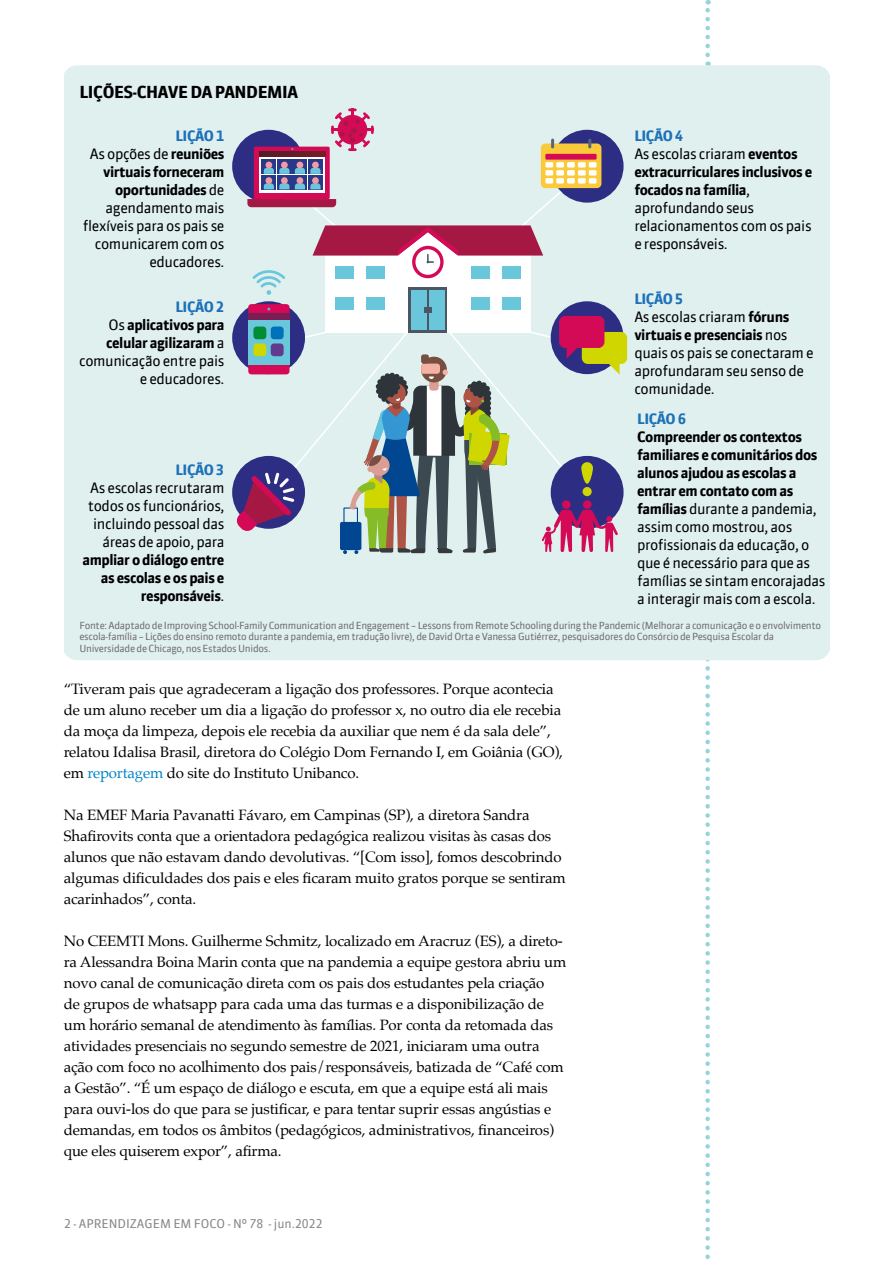
<style>
.page{position:relative;width:893px;height:1263px;background:#fff}
.page>*{position:absolute;margin:0;border:0;box-sizing:border-box;transform-origin:0 0}
.t1{font:700 16.5px "Sanuk Offc";letter-spacing:-.025em;color:#000}
.t2{font:15px/21px "Palatino";letter-spacing:-.01em;color:#000}
.t3{font:14.25px/18px "Sanuk Offc";letter-spacing:-.03em;color:#000;text-align:right}
.t4{font:700 14.25px/18px "Sanuk Offc";letter-spacing:-.03em;color:#000;text-align:right}
.t5{font:700 14.25px "Sanuk Offc";letter-spacing:-.03em;color:#1d71b8}
.t6{font:12px "Sanuk Offc";color:#878787}
.t7{font:9.75px/11.7px "Sanuk Offc";letter-spacing:-.03em;color:#706f6f}
.s1{font-weight:700;color:#1d71b8}
.s2{font-weight:700}
.s3{font-weight:400}
.s4{color:#0084ca}
</style>
<div class="page">
<svg style="left:705px;top:660px;width:5px;height:599px"></svg>
<svg style="left:705px;top:0;width:5px;height:55px"></svg>
<div style="left:64px;top:65px;width:765px;height:595px;background:#e0f0ef"></div>
<div style="left:232px;top:130px;width:73px;height:73px;background:#2d2e83;border-radius:50%"></div>
<div style="left:551px;top:130px;width:73px;height:73px;background:#2d2e83;border-radius:50%"></div>
<div style="left:541px;top:144px;width:60px;height:44px;background:#faca3a;border-radius:5px"></div>
<div style="left:545px;top:154px;width:52px;height:6px;background:#d50a57"></div>
<svg style="left:551px;top:139px;width:3px;height:9px"></svg>
<svg style="left:588px;top:139px;width:3px;height:9px"></svg>
<div style="left:254px;top:147px;width:76px;height:52px;background:#d50a57;border-radius:2px"></div>
<svg style="left:260px;top:156px;width:65px;height:6px"></svg>
<svg style="left:260px;top:151px;width:65px;height:5px"></svg>
<div style="left:262px;top:159px;width:14px;height:15px;background:#283987"></div>
<div style="left:277px;top:159px;width:15px;height:15px;background:#283987"></div>
<div style="left:293px;top:159px;width:14px;height:15px;background:#283987"></div>
<div style="left:308px;top:159px;width:15px;height:15px;background:#283987"></div>
<svg style="left:331px;top:109px;width:43px;height:42px;background:#d6789d"></svg>
<div style="left:582px;top:332px;width:45px;height:32px;background:#cfd600;border-radius:6px"></div>
<svg style="left:236px;top:162px;width:384px;height:392px;background:#bebdc4"></svg>
<div style="left:583px;top:487px;width:9px;height:9px;background:#cfd600;border-radius:50%"></div>
<svg style="left:581px;top:462px;width:12px;height:22px"></svg>
<p class="t1" style="left:79px;top:82px;width:220px">LIÇÕES-CHAVE DA PANDEMIA</p>
<p class="t3" style="left:83px;top:127px;width:143px"><span class="s1">LIÇÃO 1<br></span>As opções de <span class="s2">reuniões virtuais forneceram oportunidades</span> de agendamento mais flexíveis para os pais se comunicarem com os educadores.</p>
<p class="t3" style="left:79px;top:298px;width:147px"><span class="s1">LIÇÃO 2<br></span>Os <span class="s2">aplicativos para celular agilizaram</span> a comunicação entre pais e educadores.</p>
<p class="t5" style="left:175px;top:461px;width:51px">LIÇÃO 3</p>
<p class="t3" style="left:88px;top:479px;width:138px">As escolas recrutaram todos os funcionários, incluindo pessoal das áreas de apoio, para</p>
<p class="t4" style="left:82px;top:551px;width:144px">ampliar o diálogo entre as escolas e os pais e responsáveis<span class="s3">.</span></p>
<p class="t3" style="left:634px;top:127px;width:179px;text-align:left"><span class="s1">LIÇÃO 4<br></span>As escolas criaram <span class="s2">eventos extracurriculares inclusivos e focados na família</span>, aprofundando seus relacionamentos com os pais e responsáveis.</p>
<p class="t3" style="left:634px;top:290px;width:181px;text-align:left"><span class="s1">LIÇÃO 5<br></span>As escolas criaram <span class="s2">fóruns virtuais e presenciais</span> nos quais os pais se conectaram e aprofundaram seu senso de comunidade.</p>
<p class="t5" style="left:637px;top:410px;width:51px">LIÇÃO 6</p>
<p class="t3" style="left:637px;top:428px;width:190px;text-align:left"><span class="s2">Compreender os contextos familiares e comunitários dos alunos ajudou as escolas a entrar em contato com as famílias</span> durante a pandemia, assim como mostrou, aos profissionais da educação, o que é necessário para que as famílias se sintam encorajadas a interagir mais com a escola.</p>
<p class="t7" style="left:79px;top:619px;width:743px">Fonte: Adaptado de Improving School-Family Communication and Engagement − Lessons from Remote Schooling during the Pandemic (Melhorar a comunicação e o envolvimento escola-família − Lições do ensino remoto durante a pandemia, em tradução livre), de David Orta e Vanessa Gutiérrez, pesquisadores do Consórcio de Pesquisa Escolar da<br>Universidade de Chicago, nos Estados Unidos.</p>
<p class="t2" style="left:64px;top:678px;width:501px">“Tiveram pais que agradeceram a ligação dos professores. Porque acontecia de um aluno receber um dia a ligação do professor x, no outro dia ele recebia da moça da limpeza, depois ele recebia da auxiliar que nem é da sala dele”, relatou Idalisa Brasil, diretora do Colégio Dom Fernando I, em Goiânia (GO), em <span class="s4">reportagem</span> do site do Instituto Unibanco.</p>
<p class="t2" style="left:64px;top:804px;width:504px">Na EMEF Maria Pavanatti Fávaro, em Campinas (SP), a diretora Sandra Shafirovits conta que a orientadora pedagógica realizou visitas às casas dos alunos que não estavam dando devolutivas. “[Com isso], fomos descobrindo algumas dificuldades dos pais e eles ficaram muito gratos porque se sentiram acarinhados”, conta.</p>
<p class="t2" style="left:64px;top:930px;width:504px">No CEEMTI Mons. Guilherme Schmitz, localizado em Aracruz (ES), a direto&shy;ra Alessandra Boina Marin conta que na pandemia a equipe gestora abriu um novo canal de comunicação direta com os pais dos estudantes pela criação<br>de grupos de whatsapp para cada uma das turmas e a disponibilização de um horário semanal de atendimento às famílias. Por conta da retomada das atividades presenciais no segundo semestre de 2021, iniciaram uma outra ação com foco no acolhimento dos pais/responsáveis, batizada de “Café com a Gestão”. “É um espaço de diálogo e escuta, em que a equipe está ali mais para ouvi-los do que para se justificar, e para tentar suprir essas angústias e demandas, em todos os âmbitos (pedagógicos, administrativos, financeiros) que eles quiserem expor”, afirma.</p>
<p class="t6" style="left:64px;top:1216px;width:260px">2 - APRENDIZAGEM EM FOCO - Nº 78 - jun.2022</p>
</div>
